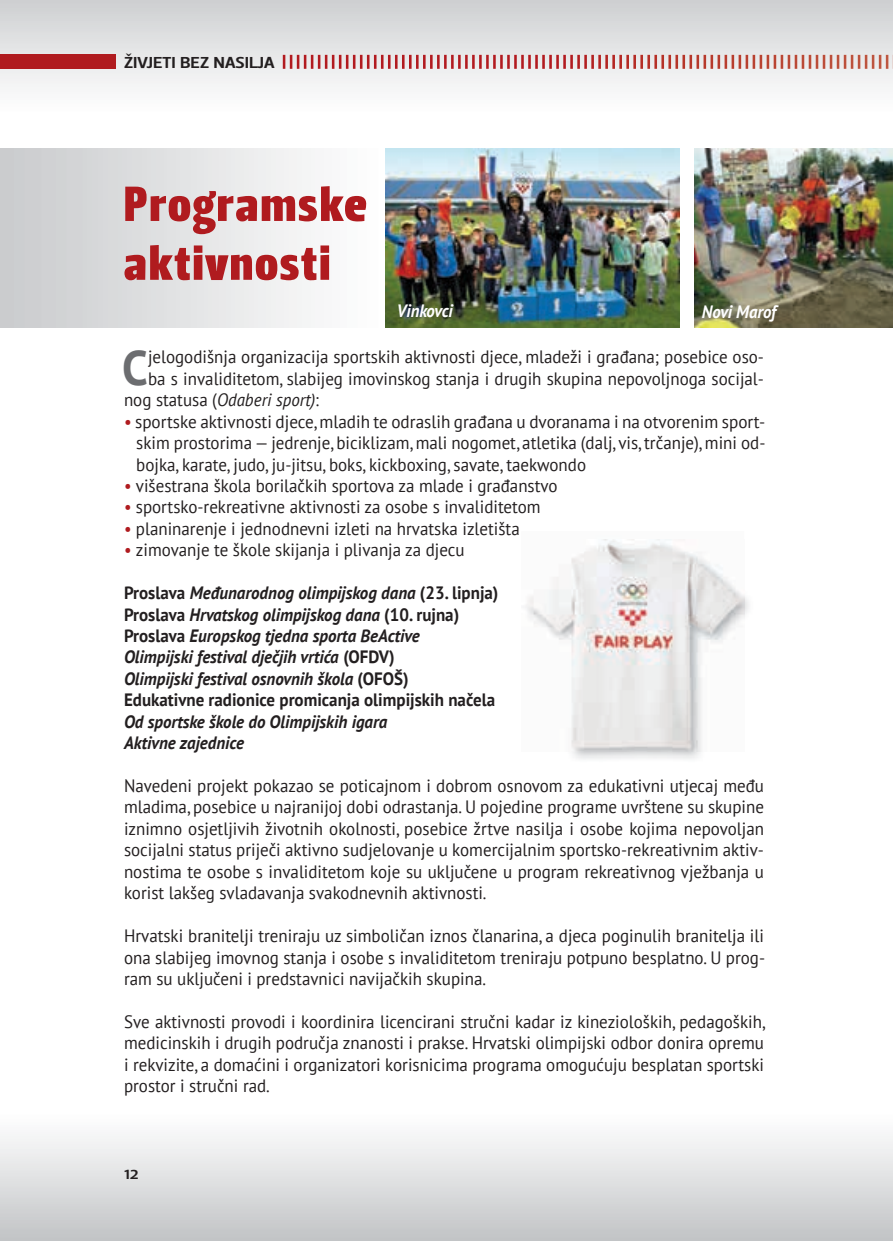
<style>
.page{position:relative;width:893px;height:1241px;background:#fff}
.page>*{position:absolute;margin:0;border:0;box-sizing:border-box;transform-origin:0 0}
.t1{font:49px/58.8px "Leitura Headline Sans";letter-spacing:.02em;color:#b01b1f;scale:1.1 1}
.t2{font:700 48.48px "PT Sans";color:#6c6d70;scale:.95 1}
.t3{font:17.85px/21.3px "PT Sans";color:#231f20;text-align:justify;scale:.95 1}
.t4{font:italic 700 17.85px/21.3px "PT Sans";color:#231f20;scale:.95 1}
.t5{font:17.85px/21.3px "PT Sans";color:#231f20;text-align:justify;scale:.96 1}
.t6{font:italic 17.85px "PT Sans";color:#231f20;scale:.95 1}
.t7{font:italic 700 17.85px "PT Sans";letter-spacing:-.005em;color:#fff;scale:.94 1}
.t8{font:15.75px "Leitura Sans Grot 3";color:#231f20;scale:1.2 1}
.t9{font:14px "Leitura Sans Grot 3";color:#231f20;scale:1.2 1}
.s1{font-style:normal}
.s2{color:#b01b1f}
</style>
<div class="page">
<img style="left:0;top:0;width:893px;height:87px">
<img style="left:339px;top:55px;width:554px;height:14px">
<div style="left:0;top:55px;width:116px;height:14px;background:#b01b1f"></div>
<img style="left:385px;top:149px;width:295px;height:178px">
<img style="left:694px;top:149px;width:199px;height:178px">
<img style="left:572px;top:595px;width:177px;height:164px">
<img style="left:525px;top:539px;width:219px;height:212px">
<p class="t8" style="left:124px;top:53px;width:127px">ŽIVJETI BEZ NASILJA</p>
<h1 class="t1" style="left:123px;top:175px;width:223px">Programske aktivnosti</h1>
<p class="t7" style="left:397px;top:298px;width:61px">Vinkovci</p>
<p class="t7" style="left:702px;top:300px;width:80px">Novi Marof</p>
<h2 class="t2" style="left:122px;top:335px;width:29px">C</h2>
<p class="t3" style="left:148px;top:346px;width:650px">jelogodišnja organizacija sportskih aktivnosti djece, mladeži i građana; posebice oso-</p>
<p class="t3" style="left:148px;top:367px;width:650px">ba s invaliditetom, slabijeg imovinskog stanja i drugih skupina nepovoljnoga socijal-</p>
<p class="t6" style="left:124px;top:388px;width:207px"><span class="s1">nog statusa (</span>Odaberi sport)<span class="s1">:</span></p>
<p class="t5" style="left:136px;top:410px;width:657px;text-indent:-12px"><span class="s2">•</span> sportske aktivnosti djece, mladih te odraslih građana u dvoranama i na otvorenim sport&shy;skim prostorima — jedrenje, biciklizam, mali nogomet, atletika (dalj, vis, trčanje), mini od&shy;bojka, karate, judo, ju-jitsu, boks, kickboxing, savate, taekwondo</p>
<p class="t3" style="left:124px;top:474px;width:458px"><span class="s2">•</span> višestrana škola borilačkih sportova za mlade i građanstvo</p>
<p class="t3" style="left:124px;top:496px;width:440px"><span class="s2">•</span> sportsko-rekreativne aktivnosti za osobe s invaliditetom</p>
<p class="t3" style="left:124px;top:517px;width:418px"><span class="s2">•</span> planinarenje i jednodnevni izleti na hrvatska izletišta</p>
<p class="t3" style="left:124px;top:539px;width:360px"><span class="s2">•</span> zimovanje te škole skijanja i plivanja za djecu</p>
<p class="t4" style="left:124px;top:581px;width:396px"><span class="s1">Proslava</span> Međunarodnog olimpijskog dana <span class="s1">(23. lipnja)<br>Proslava</span> Hrvatskog olimpijskog dana <span class="s1">(10. rujna)<br>Proslava</span> Europskog tjedna sporta BeActive<br>Olimpijski festival dječjih vrtića <span class="s1">(OFDV)<br></span>Olimpijski festival osnovnih škola <span class="s1">(OFOŠ)<br>Edukativne radionice promicanja olimpijskih načela</span></p>
<p class="t4" style="left:124px;top:710px;width:279px">Od sportske škole do Olimpijskih igara<br>Aktivne zajednice</p>
<p class="t3" style="left:124px;top:774px;width:675px">Navedeni projekt pokazao se poticajnom i dobrom osnovom za edukativni utjecaj među mladima, posebice u najranijoj dobi odrastanja. U pojedine programe uvrštene su skupine iznimno osjetljivih životnih okolnosti, posebice žrtve nasilja i osobe kojima nepovoljan socijalni status priječi aktivno sudjelovanje u komercijalnim sportsko-rekreativnim aktiv&shy;nostima te osobe s invaliditetom koje su uključene u program rekreativnog vježbanja u korist lakšeg svladavanja svakodnevnih aktivnosti.</p>
<p class="t3" style="left:124px;top:924px;width:676px">Hrvatski branitelji treniraju uz simboličan iznos članarina, a djeca poginulih branitelja ili ona slabijeg imovnog stanja i osobe s invaliditetom treniraju potpuno besplatno. U prog&shy;ram su uključeni i predstavnici navijačkih skupina.</p>
<p class="t3" style="left:124px;top:1010px;width:677px">Sve aktivnosti provodi i koordinira licencirani stručni kadar iz kinezioloških, pedagoških, medicinskih i drugih područja znanosti i prakse. Hrvatski olimpijski odbor donira opremu i rekvizite, a domaćini i organizatori korisnicima programa omogućuju besplatan sportski prostor i stručni rad.</p>
<p class="t9" style="left:124px;top:1165px;width:14px">12</p>
</div>
